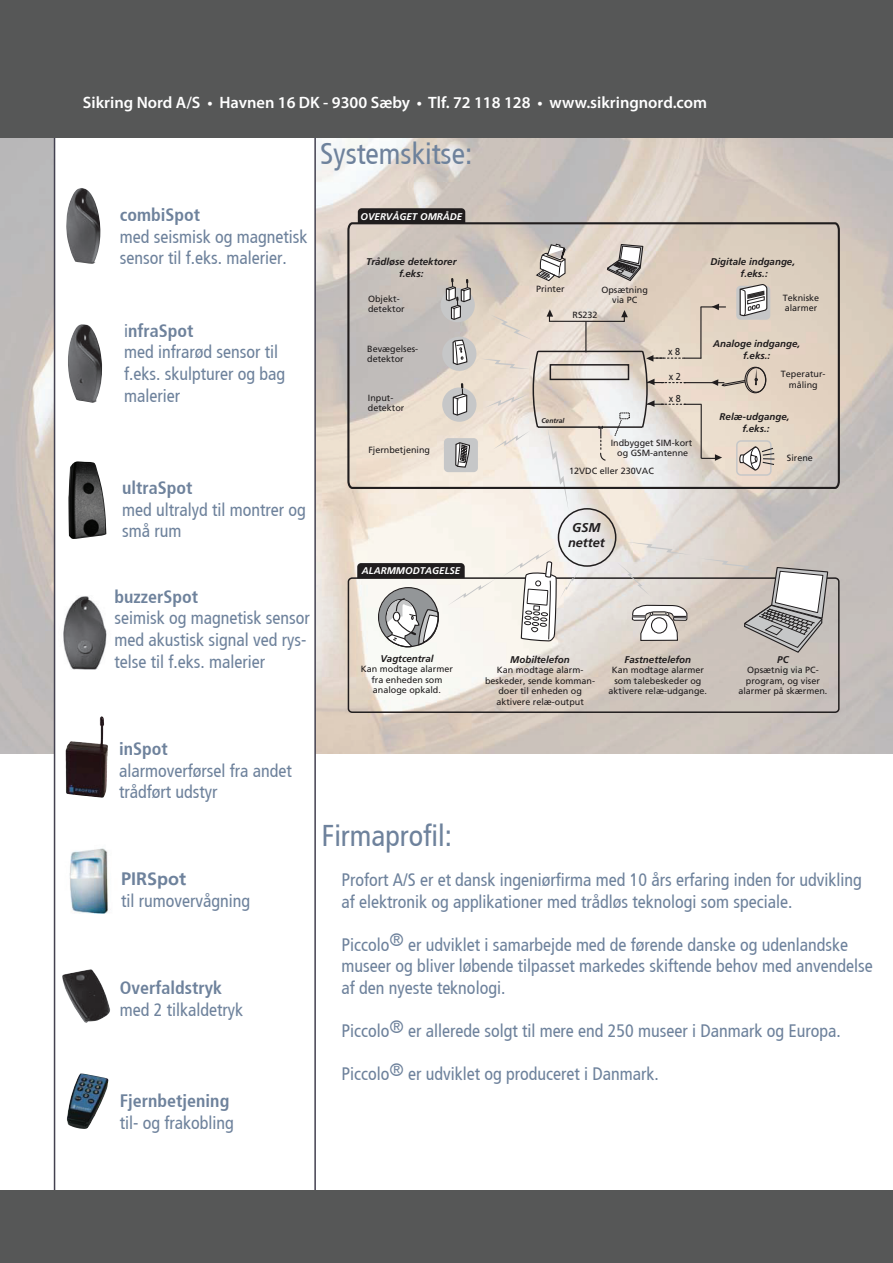
<style>
.page{position:relative;width:893px;height:1263px;background:#fff}
.page>*{position:absolute;margin:0;border:0;box-sizing:border-box;transform-origin:0 0}
.t1{font:condensed 30px "Frutiger";color:#6e829c}
.t2{font:condensed 18px/21.6px "Frutiger";color:#6e829c}
.t3{font:700 condensed 18px "Frutiger";color:#6e829c}
.t4{font:700 18px "Frutiger";color:#6e829c}
.t5{font:600 16.5px "Myriad Pro";color:#fff}
.t6{font:italic 700 12.75px/15px "Frutiger";color:#201d1e;text-align:center}
.t7{font:10.05px "Frutiger";color:#201d1e;scale:.9 1}
.t8{font:italic 700 9.75px/12px "Frutiger";color:#201d1e;text-align:center}
.t9{font:italic 700 9.75px "Frutiger";color:#fff}
.t10{font:9px/10.5px "Frutiger";color:#201d1e;text-align:center}
.t11{font:italic 700 6.75px "Frutiger";color:#201d1e}
.s1{font-weight:700}
</style>
<div class="page">
<img style="left:0;top:138px;width:893px;height:616px">
<div style="left:55px;top:137px;width:260px;height:1055px;background:#fff"></div>
<div style="left:54px;top:136px;width:262px;height:1057px;border:2px solid #434150"></div>
<img style="left:66px;top:188px;width:35px;height:76px">
<img style="left:68px;top:324px;width:34px;height:79px">
<img style="left:68px;top:461px;width:38px;height:78px">
<img style="left:63px;top:596px;width:44px;height:74px">
<img style="left:66px;top:716px;width:42px;height:82px">
<img style="left:69px;top:848px;width:40px;height:66px">
<img style="left:62px;top:969px;width:48px;height:54px">
<img style="left:67px;top:1073px;width:42px;height:56px">
<div style="left:348px;top:577px;width:491px;height:136px;border:2px solid #201d1e;border-radius:4px"></div>
<svg style="left:617px;top:562px;width:34px;height:35px"></svg>
<svg style="left:625px;top:542px;width:66px;height:13px"></svg>
<svg style="left:699px;top:558px;width:130px;height:95px;background:#c2bcb7"></svg>
<svg style="left:357px;top:563px;width:139px;height:86px"></svg>
<svg style="left:503px;top:547px;width:76px;height:96px"></svg>
<div style="left:558px;top:508px;width:58px;height:59px;border:2px solid #201d1e;border-radius:50%"></div>
<svg style="left:631px;top:604px;width:57px;height:37px"></svg>
<svg style="left:346px;top:221px;width:493px;height:269px;background:#cfc3b6"></svg>
<svg style="left:358px;top:168px;width:417px;height:343px;background:#d5ccc3"></svg>
<div style="left:0;top:1191px;width:893px;height:72px;background:#565757"></div>
<div style="left:0;top:0;width:893px;height:138px;background:#565757"></div>
<p class="t5" style="left:83px;top:92px;width:626px">Sikring Nord A/S • Havnen 16 DK - 9300 Sæby • Tlf. 72 118 128 • www.sikringnord.com</p>
<h1 class="t1" style="left:320px;top:136px;width:154px">Systemskitse:</h1>
<p class="t3" style="left:120px;top:204px;width:82px">combiSpot</p>
<p class="t2" style="left:120px;top:226px;width:189px">med seismisk og magnetisk sensor til f.eks. malerier.</p>
<p class="t2" style="left:124px;top:320px;width:162px">i<span class="s1">nfraSpot<br></span>med infrarød sensor til f.eks. skulpturer og bag malerier</p>
<p class="t3" style="left:122px;top:477px;width:72px">ultraSpot</p>
<p class="t2" style="left:122px;top:499px;width:185px">med ultralyd til montrer og små rum</p>
<p class="t3" style="left:115px;top:586px;width:85px">buzzerSpot</p>
<p class="t2" style="left:115px;top:607px;width:197px">seimisk og magnetisk sensor med akustisk signal ved rys&shy;telse til f.eks. malerier</p>
<p class="t3" style="left:119px;top:738px;width:50px">inSpot</p>
<p class="t2" style="left:119px;top:760px;width:174px">alarmoverførsel fra andet trådført udstyr</p>
<p class="t4" style="left:121px;top:868px;width:67px">PIRSpot</p>
<p class="t2" style="left:121px;top:890px;width:130px">til rumovervågning</p>
<p class="t3" style="left:120px;top:977px;width:104px">Overfaldstryk</p>
<p class="t2" style="left:120px;top:999px;width:125px">med 2 tilkaldetryk</p>
<p class="t3" style="left:120px;top:1090px;width:111px">Fjernbetjening</p>
<p class="t2" style="left:120px;top:1111px;width:115px">til- og frakobling</p>
<p class="t9" style="left:360px;top:211px;width:103px">OVERVÅGET OMRÅDE</p>
<p class="t8" style="left:366px;top:255px;width:92px">Trådløse detektorer f.eks:</p>
<p class="t10" style="left:368px;top:293px;width:38px;text-align:left">Objekt&shy;detektor</p>
<p class="t10" style="left:367px;top:343px;width:53px;text-align:left">Bevægelses&shy;detektor</p>
<p class="t10" style="left:368px;top:392px;width:38px;text-align:left">Input&shy;detektor</p>
<p class="t10" style="left:368px;top:445px;width:63px">Fjernbetjening</p>
<p class="t9" style="left:362px;top:565px;width:100px">ALARMMODTAGELSE</p>
<p class="t10" style="left:536px;top:284px;width:30px">Printer</p>
<p class="t10" style="left:601px;top:284px;width:48px">Opsætning via PC</p>
<p class="t10" style="left:573px;top:309px;width:27px">RS232</p>
<p class="t11" style="left:541px;top:417px;width:24px">Central</p>
<p class="t7" style="left:668px;top:346px;width:15px">x 8</p>
<p class="t7" style="left:669px;top:371px;width:15px">x 2</p>
<p class="t7" style="left:669px;top:392px;width:15px">x 8</p>
<p class="t10" style="left:611px;top:437px;width:83px">Indbygget SIM-kort og GSM-antenne</p>
<p class="t10" style="left:569px;top:466px;width:86px">12VDC eller 230VAC</p>
<p class="t8" style="left:711px;top:255px;width:86px">Digitale indgange, f.eks.:</p>
<p class="t10" style="left:783px;top:293px;width:38px;text-align:left">Tekniske alarmer</p>
<p class="t8" style="left:713px;top:338px;width:89px">Analoge indgange, f.eks.:</p>
<p class="t10" style="left:781px;top:369px;width:46px">Teperatur&shy;måling</p>
<p class="t8" style="left:720px;top:410px;width:71px">Relæ-udgange, f.eks.:</p>
<p class="t10" style="left:787px;top:452px;width:28px">Sirene</p>
<p class="t6" style="left:568px;top:520px;width:38px">GSM nettet</p>
<p class="t8" style="left:380px;top:652px;width:55px">Vagtcentral</p>
<p class="t10" style="left:361px;top:664px;width:94px">Kan modtage alarmer fra enheden som analoge opkald.</p>
<p class="t8" style="left:510px;top:653px;width:61px">Mobiltelefon</p>
<p class="t10" style="left:485px;top:665px;width:112px">Kan modtage alarm&shy;beskeder, sende komman&shy;doer til enheden og aktivere relæ-output</p>
<p class="t8" style="left:624px;top:653px;width:68px">Fastnettelefon</p>
<p class="t10" style="left:609px;top:665px;width:100px">Kan modtage alarmer som talebeskeder og aktivere relæ-udgange.</p>
<p class="t8" style="left:777px;top:653px;width:13px">PC</p>
<p class="t10" style="left:738px;top:665px;width:91px">Opsætnig via PC&shy;program, og viser alarmer på skærmen.</p>
<h1 class="t1" style="left:322px;top:818px;width:132px">Firmaprofil:</h1>
<p class="t2" style="left:341px;top:869px;width:522px">Profort A/S er et dansk ingeniørfirma med 10 års erfaring inden for udvikling af elektronik og applikationer med trådløs teknologi som speciale.</p>
<p class="t2" style="left:341px;top:934px;width:533px">Piccolo® er udviklet i samarbejde med de førende danske og udenlandske museer og bliver løbende tilpasset markedes skiftende behov med anvendelse af den nyeste teknologi.</p>
<p class="t2" style="left:341px;top:1020px;width:501px">Piccolo® er allerede solgt til mere end 250 museer i Danmark og Europa.</p>
<p class="t2" style="left:341px;top:1063px;width:319px">Piccolo® er udviklet og produceret i Danmark.</p>
</div>
